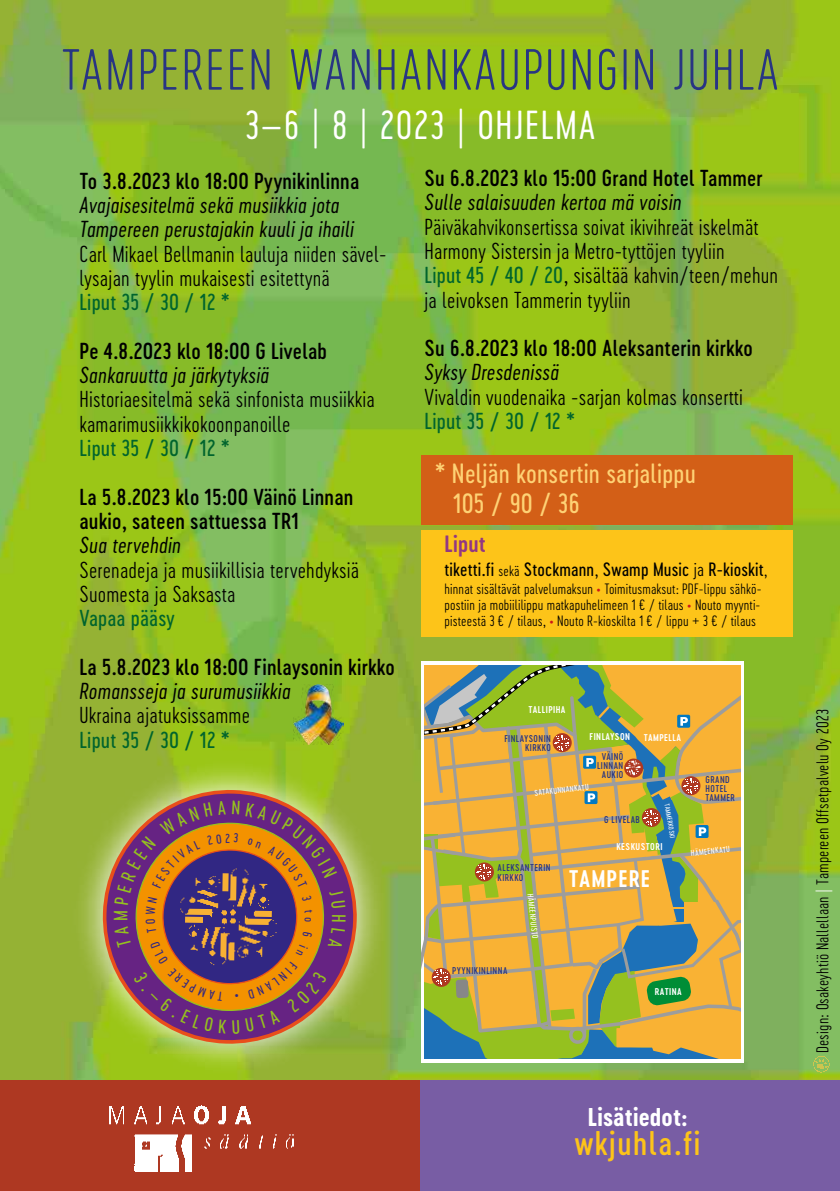
<style>
.page{position:relative;width:840px;height:1191px;background:#fff}
.page>*{position:absolute;margin:0;border:0;box-sizing:border-box;transform-origin:0 0}
.t1{font:54px "Cervo Neue Thin Neue";letter-spacing:.04em;color:#283583}
.t2{font:37.8px "Cervo Neue Light Neue";letter-spacing:.04em;color:#fff}
.t3{font:32px "Cervo Neue Medium Neue";letter-spacing:.05em;color:#fdc419}
.t4{font:26px/30px "Cervo Neue Regular Neue";letter-spacing:.01em;color:#fed275}
.t5{font:24px "Cervo Neue Bold Neue";letter-spacing:.01em;color:#fff}
.t6{font:22.4px "Cervo Neue Semi Bold Neue";letter-spacing:.05em;color:#fff}
.t7{font:22px "Cervo Neue Semi Bold Neue";letter-spacing:.01em;color:#923783}
.t8{font:21.6px/24.4px "Cervo Neue Extra Light Neue";letter-spacing:.01em;color:#000}
.t9{font:21.6px/24.2px "Cervo Neue Medium Neue";letter-spacing:.01em;color:#000}
.t10{font:italic 21.6px/24.2px "Cervo Neue Light Neue";letter-spacing:.01em;color:#000}
.t11{font:21.6px "Cervo Neue Regular Neue";letter-spacing:.01em;color:#00642d}
.t12{font:18.2px "Cervo Neue Regular Neue";color:#95c11f}
.t13{font:18px "Cervo Neue Regular Neue";letter-spacing:.01em;color:#000}
.t14{font:16px "Cervo Neue Extra Light Neue";letter-spacing:.01em;color:#000}
.t15{font:14px/16px "Cervo Neue Extra Light Neue";letter-spacing:.01em;color:#000;text-align:justify}
.t16{font:9.2px/9.2px "Cervo Neue Medium Neue";letter-spacing:.05em;color:#283583}
.t17{font:9.2px "Cervo Neue Semi Bold Neue";letter-spacing:.05em;color:#fff}
.t18{font:7.8px "Cervo Neue Regular Neue";color:#fff}
.t19{font:6.6px "Cervo Neue Regular Neue";color:#fff}
.s1{font-family:"Cervo Neue Regular Neue";color:#00642d}
.s2{font-family:"Cervo Neue Extra Light Neue";font-size:14px}
.s3{font-family:"Cervo Neue Extra Light Neue"}
.s4{font-family:"Cervo Neue Extra Light Neue";font-size:16px}
.s5{color:#cd1719}
.s6{color:#fff}
</style>
<div class="page">
<img style="left:0;top:0;width:839px;height:1080px">
<img style="left:812px;top:1054px;width:17px;height:18px">
<div style="left:0;top:1080px;width:420px;height:111px;background:#ae3822"></div>
<img style="left:109px;top:1106px;width:184px;height:65px">
<div style="left:420px;top:1080px;width:419px;height:111px;background:#785da4"></div>
<svg style="left:421px;top:661px;width:322px;height:401px"></svg>
<div style="left:421px;top:455px;width:371px;height:70px;background:#d35f17"></div>
<div style="left:72px;top:759px;width:315px;height:315px;background:#fff;opacity:.75"></div>
<svg style="left:102px;top:789px;width:256px;height:255px"></svg>
<div style="left:421px;top:530px;width:371px;height:107px;background:#fdc419"></div>
<img style="left:293px;top:685px;width:50px;height:59px">
<svg style="left:114px;top:801px;width:231px;height:232px"></svg>
<h1 class="t1" style="left:61px;top:35px;width:718px">TAMPEREEN WANHANKAUPUNGIN JUHLA</h1>
<h2 class="t2" style="left:244px;top:101px;width:352px">3–6 | 8 | 2023 | OHJELMA</h2>
<p class="t9" style="left:79px;top:168px;width:281px">To 3.8.2023 klo 18:00 Pyynikinlinna</p>
<p class="t10" style="left:79px;top:193px;width:276px">Avajaisesitelmä sekä musiikkia jota<br>Tampereen perustajakin kuuli ja ihaili</p>
<p class="t8" style="left:79px;top:241px;width:308px">Carl Mikael Bellmanin lauluja niiden sävel&shy;lysajan tyylin mukaisesti esitettynä</p>
<p class="t11" style="left:79px;top:288px;width:152px">Liput 35 / 30 / 12 *</p>
<p class="t9" style="left:79px;top:338px;width:249px">Pe 4.8.2023 klo 18:00 G Livelab</p>
<p class="t10" style="left:79px;top:363px;width:191px">Sankaruutta ja järkytyksiä</p>
<p class="t8" style="left:79px;top:387px;width:297px">Historiaesitelmä sekä sinfonista musiikkia kamarimusiikkikokoonpanoille</p>
<p class="t11" style="left:79px;top:434px;width:152px">Liput 35 / 30 / 12 *</p>
<p class="t9" style="left:79px;top:484px;width:275px">La 5.8.2023 klo 15:00 Väinö Linnan aukio, sateen sattuessa TR1</p>
<p class="t10" style="left:79px;top:533px;width:103px">Sua tervehdin</p>
<p class="t8" style="left:79px;top:557px;width:281px">Serenadeja ja musiikillisia tervehdyksiä<br>Suomesta ja Saksasta</p>
<p class="t11" style="left:79px;top:604px;width:97px">Vapaa pääsy</p>
<p class="t9" style="left:79px;top:654px;width:317px">La 5.8.2023 klo 18:00 Finlaysonin kirkko</p>
<p class="t10" style="left:79px;top:679px;width:213px">Romansseja ja surumusiikkia</p>
<p class="t8" style="left:79px;top:703px;width:172px">Ukraina ajatuksissamme</p>
<p class="t11" style="left:79px;top:725px;width:152px">Liput 35 / 30 / 12 *</p>
<p class="t12" style="left:109px;top:921px;width:12px;rotate:-90deg">M</p>
<p class="t9" style="left:424px;top:166px;width:339px">Su 6.8.2023 klo 15:00 Grand Hotel Tammer</p>
<p class="t10" style="left:424px;top:190px;width:258px">Sulle salaisuuden kertoa mä voisin</p>
<p class="t8" style="left:424px;top:214px;width:355px">Päiväkahvikonsertissa soivat ikivihreät iskelmät Harmony Sistersin ja Metro-tyttöjen tyyliin<br><span class="s1">Liput 45 / 40 / 20</span>, sisältää kahvin/teen/mehun ja leivoksen Tammerin tyyliin</p>
<p class="t9" style="left:424px;top:336px;width:329px">Su 6.8.2023 klo 18:00 Aleksanterin kirkko</p>
<p class="t10" style="left:424px;top:360px;width:136px">Syksy Dresdenissä</p>
<p class="t8" style="left:424px;top:384px;width:320px">Vivaldin vuodenaika -sarjan kolmas konsertti</p>
<p class="t11" style="left:424px;top:407px;width:152px">Liput 35 / 30 / 12 *</p>
<p class="t4" style="left:453px;top:458px;width:244px;text-indent:-18px">* Neljän konsertin sarjalippu<br>105 / 90 / 36</p>
<p class="t7" style="left:444px;top:529px;width:42px">Liput</p>
<p class="t13" style="left:444px;top:558px;width:324px">tiketti.fi <span class="s2">sekä</span> Stockmann<span class="s3">,</span> Swamp Music <span class="s3">ja</span> R-kioskit<span class="s4">,</span></p>
<p class="t15" style="left:444px;top:581px;width:318px">hinnat sisältävät palvelumaksun <span class="s5">•</span> Toimitusmaksut: PDF-lippu sähkö&shy;postiin ja mobiililippu matkapuhelimeen 1 € / tilaus <span class="s5">•</span> Nouto myynti&shy;pisteestä 3 € / tilaus, <span class="s5">•</span> Nouto R-kioskilta 1 € / lippu + 3 € / tilaus</p>
<p class="t17" style="left:528px;top:703px;width:38px">TALLIPIHA</p>
<p class="t16" style="left:504px;top:734px;width:48px;text-align:right">FINLAYSONIN<br>KIRKKO</p>
<p class="t17" style="left:589px;top:731px;width:42px">FINLAYSON</p>
<p class="t17" style="left:643px;top:731px;width:38px">TAMPELLA</p>
<p class="t16" style="left:596px;top:751px;width:28px;text-align:center">VÄINÖ<br>LINNAN<br>AUKIO</p>
<p class="t18" style="left:534px;top:787px;width:56px;rotate:-6deg">SATAKUNNANKATU</p>
<p class="t16" style="left:603px;top:815px;width:37px">G LIVELAB</p>
<p class="t19" style="left:670px;top:803px;width:37px;rotate:80deg">TAMMERKOSKI</p>
<p class="t17" style="left:616px;top:840px;width:48px">KESKUSTORI</p>
<p class="t16" style="left:497px;top:863px;width:54px">ALEKSANTERIN<br>KIRKKO</p>
<p class="t18" style="left:535px;top:893px;width:47px;rotate:84deg">HÄMEENPUISTO</p>
<p class="t6" style="left:568px;top:863px;width:83px">TAMPERE</p>
<p class="t16" style="left:705px;top:775px;width:31px">GRAND<br>HOTEL<br>TAMMER</p>
<p class="t18" style="left:690px;top:848px;width:41px;rotate:-6deg">HÄMEENKATU</p>
<p class="t16" style="left:452px;top:965px;width:57px">PYYNIKINLINNA</p>
<p class="t17" style="left:654px;top:985px;width:28px">RATINA</p>
<p class="t5" style="left:587px;top:1100px;width:101px">Lisätiedot:</p>
<h3 class="t3" style="left:574px;top:1122px;width:127px">wkjuhla.fi</h3>
<p class="t14" style="left:811px;top:1053px;width:345px;rotate:-90deg">Design: Osakeyhtiö Nallellaan <span class="s6">|</span> Tampereen Offsetpalvelu Oy 2023</p>
</div>
